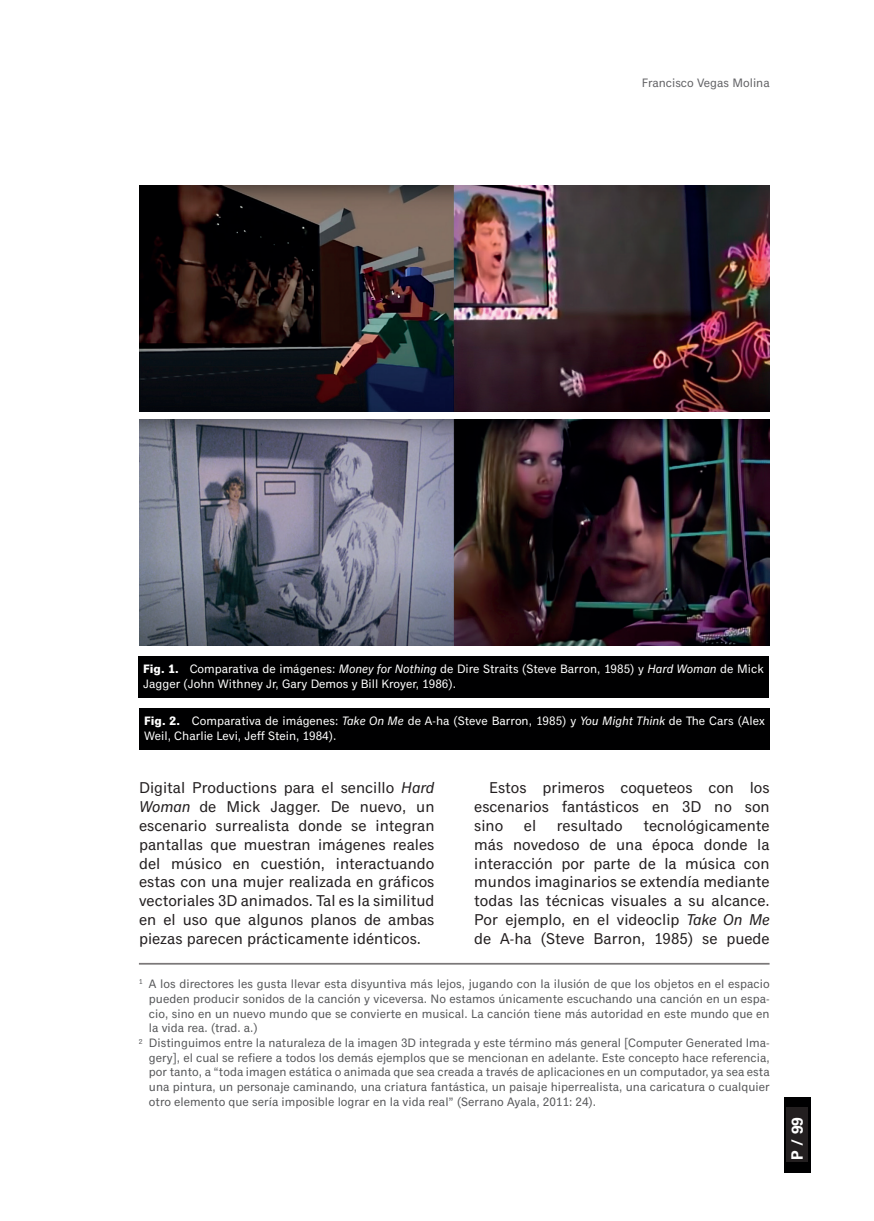
<style>
.page{position:relative;width:874px;height:1221px;background:#fff}
.page>*{position:absolute;margin:0;border:0;box-sizing:border-box;transform-origin:0 0}
.t1{font:15.75px/18.9px "Classic Grotesque Pro";color:#231f20;text-align:justify}
.t2{font:700 15.75px "Univers LT Std";color:#fff}
.t3{font:12.25px/14.7px "Classic Grotesque Pro";color:#57585a}
.t4{font:12.25px/14.7px "Classic Grotesque Pro";color:#fff}
.t5{font:12.25px "Classic Grotesque Pro";color:#636366}
.t6{font:7.17px "Classic Grotesque Pro";color:#57585a}
.s1{font-weight:700}
.s2{font-style:italic}
</style>
<div class="page">
<div style="left:783px;top:1096px;width:27px;height:76px;background:#000001"></div>
<hr style="left:139px;top:962px;width:630px;height:2px;background:#231f20">
<div style="left:786px;top:1107px;width:21px;height:54px;background:#231f20"></div>
<img style="left:139px;top:186px;width:630px;height:225px">
<img style="left:139px;top:419px;width:630px;height:226px">
<div style="left:138px;top:656px;width:630px;height:41px;background:#000001"></div>
<div style="left:139px;top:708px;width:630px;height:41px;background:#000001"></div>
<p class="t5" style="left:641px;top:76px;width:129px">Francisco Vegas Molina</p>
<p class="t4" style="left:143px;top:662px;width:621px"><span class="s1">Fig. 1.</span> Comparativa de imágenes: <span class="s2">Money for Nothing</span> de Dire Straits (Steve Barron, 1985) y <span class="s2">Hard Woman</span> de Mick<br>Jagger (John Withney Jr, Gary Demos y Bill Kroyer, 1986).</p>
<p class="t4" style="left:144px;top:714px;width:621px"><span class="s1">Fig. 2.</span> Comparativa de imágenes: <span class="s2">Take On Me</span> de A-ha (Steve Barron, 1985) y <span class="s2">You Might Think</span> de The Cars (Alex<br>Weil, Charlie Levi, Jeff Stein, 1984).</p>
<p class="t1" style="left:139px;top:778px;width:297px">Digital Productions para el sencillo <span class="s2">Hard Woman</span> de Mick Jagger. De nuevo, un escenario surrealista donde se integran pantallas que muestran imágenes reales del músico en cuestión, interactuando estas con una mujer realizada en gráficos vectoriales 3D animados. Tal es la similitud en el uso que algunos planos de ambas piezas parecen prácticamente idénticos.</p>
<p class="t1" style="left:474px;top:778px;width:297px;text-indent:15px">Estos primeros coqueteos con los escenarios fantásticos en 3D no son sino</p>
<p class="t1" style="left:474px;top:816px;width:297px;text-indent:169px">tecnológicamente más novedoso de una época donde la interacción por parte de la música con mundos imaginarios se extendía mediante todas las técnicas visuales a su alcance.<br>Por ejemplo, en el videoclip <span class="s2">Take On Me </span>de A-ha (Steve Barron, 1985) se puede</p>
<p class="t1" style="left:523px;top:816px;width:14px">el</p>
<p class="t1" style="left:556px;top:816px;width:67px">resultado</p>
<p class="t6" style="left:139px;top:977px;width:5px">1</p>
<p class="t3" style="left:149px;top:977px;width:622px">A los directores les gusta llevar esta disyuntiva más lejos, jugando con la ilusión de que los objetos en el espacio pueden producir sonidos de la canción y viceversa. No estamos únicamente escuchando una canción en un espa&shy;cio, sino en un nuevo mundo que se convierte en musical. La canción tiene más autoridad en este mundo que en la vida rea. (trad. a.)<br>Distinguimos entre la naturaleza de la imagen 3D integrada y este término más general [Computer Generated Ima&shy;gery], el cual se refiere a todos los demás ejemplos que se mencionan en adelante. Este concepto hace referencia, por tanto, a “toda imagen estática o animada que sea creada a través de aplicaciones en un computador, ya sea esta una pintura, un personaje caminando, una criatura fantástica, un paisaje hiperrealista, una caricatura o cualquier otro elemento que sería imposible lograr en la vida real” (Serrano Ayala, 2011: 24).</p>
<p class="t6" style="left:139px;top:1036px;width:5px">2</p>
<p class="t2" style="left:787px;top:1159px;width:44px;rotate:-90deg">P / 99</p>
</div>
